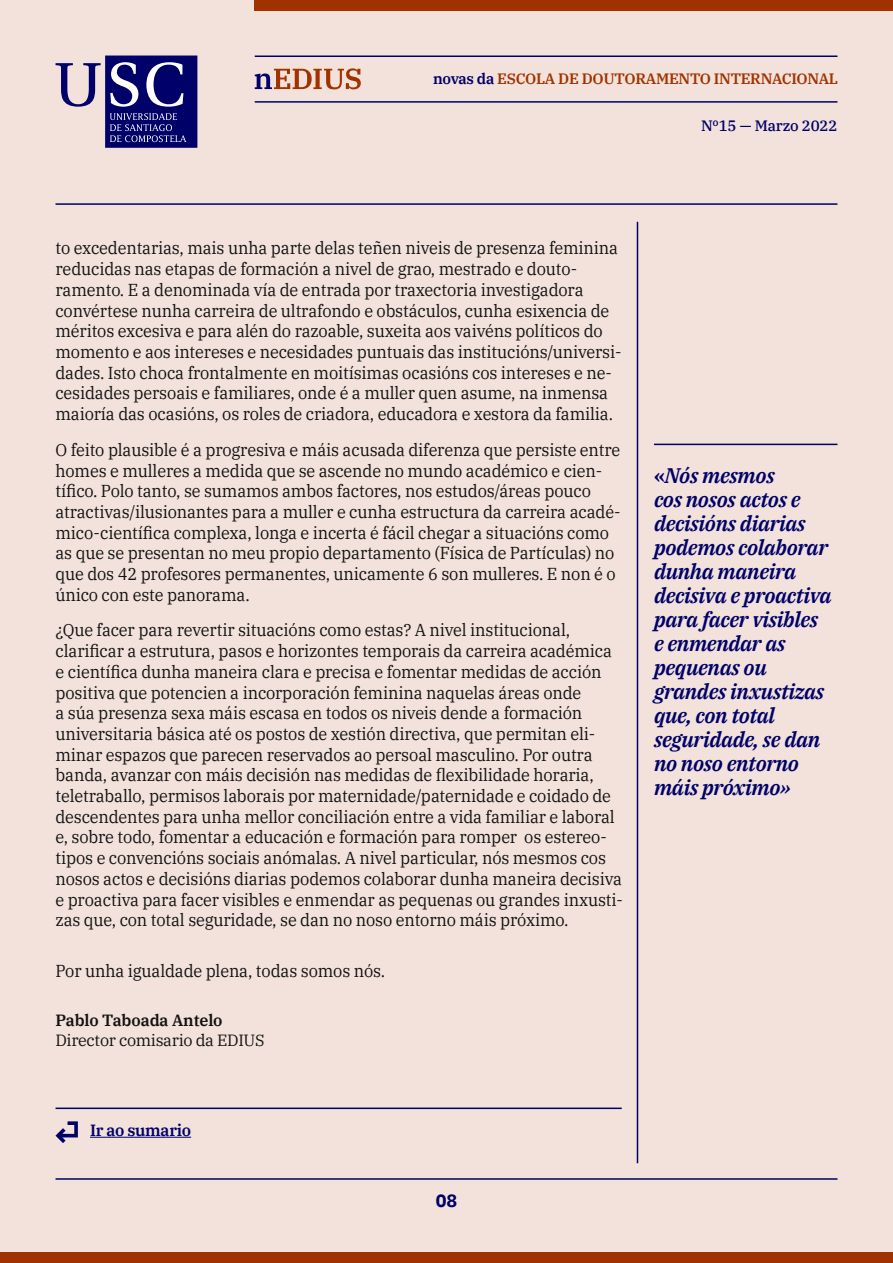
<style>
.page{position:relative;width:893px;height:1263px;background:#f2e2db}
.page>*{position:absolute;margin:0;border:0;box-sizing:border-box;transform-origin:0 0}
.t1{font:italic 600 21px/24px "IBM Plex Serif";letter-spacing:-.02em;color:#000069}
.t2{font:700 18px "IBM Plex Sans";color:#000069}
.t3{font:17.25px/20.7px "IBM Plex Serif";letter-spacing:-.01em;color:#121212;scale:.95 1}
.t4{font:16.2px "IBM Plex Serif";letter-spacing:-.02em;color:#121212}
.t5{font:600 16.2px "IBM Plex Serif";letter-spacing:-.01em;color:#121212}
.t6{font:600 16.2px "IBM Plex Serif";letter-spacing:-.02em;color:#000069}
.t7{font:600 15px "IBM Plex Serif";letter-spacing:-.02em;color:#a13300}
.t8{font:500 15px "IBM Plex Serif";letter-spacing:-.01em;color:#000069}
.s1{color:#000069}
.s2{font-style:normal}
</style>
<div class="page">
<svg style="left:56px;top:56px;width:141px;height:92px"></svg>
<hr style="left:255px;top:56px;width:582px;height:1px;background:#000069">
<hr style="left:255px;top:101px;width:582px;height:2px;background:#000069">
<div style="left:255px;top:0;width:638px;height:10px;background:#a03200"></div>
<div style="left:0;top:1252px;width:893px;height:11px;background:#a03200"></div>
<hr style="left:56px;top:1178px;width:781px;height:2px;background:#000069">
<hr style="left:90px;top:1137px;width:101px;height:1px;background:#000069">
<hr style="left:56px;top:1107px;width:566px;height:2px;background:#000069">
<svg style="left:56px;top:1121px;width:22px;height:22px"></svg>
<svg style="left:255px;top:68px;width:106px;height:21px"></svg>
<hr style="left:56px;top:203px;width:781px;height:2px;background:#000069">
<hr style="left:637px;top:222px;width:1px;height:941px;background:#000069">
<hr style="left:654px;top:444px;width:183px;height:1px;background:#000069">
<p class="t7" style="left:433px;top:67px;width:407px"><span class="s1">novas da</span> ESCOLA DE DOUTORAMENTO INTERNACIONAL</p>
<p class="t8" style="left:701px;top:114px;width:138px">Nº15 — Marzo 2022</p>
<p class="t3" style="left:56px;top:237px;width:597px">to excedentarias, mais unha parte delas teñen niveis de presenza feminina reducidas nas etapas de formación a nivel de grao, mestrado e douto&shy;ramento. E a denominada vía de entrada por traxectoria investigadora convértese nunha carreira de ultrafondo e obstáculos, cunha esixencia de méritos excesiva e para alén do razoable, suxeita aos vaivéns políticos do momento e aos intereses e necesidades puntuais das institucións/universi&shy;dades. Isto choca frontalmente en moitísimas ocasións cos intereses e ne&shy;cesidades persoais e familiares, onde é a muller quen asume, na inmensa maioría das ocasións, os roles de criadora, educadora e xestora da familia.</p>
<p class="t3" style="left:56px;top:438px;width:596px">O feito plausible é a progresiva e máis acusada diferenza que persiste entre homes e mulleres a medida que se ascende no mundo académico e cien&shy;tífico. Polo tanto, se sumamos ambos factores, nos estudos/áreas pouco atractivas/ilusionantes para a muller e cunha estructura da carreira acadé&shy;mico-científica complexa, longa e incerta é fácil chegar a situacións como as que se presentan no meu propio departamento (Física de Partículas) no que dos 42 profesores permanentes, unicamente 6 son mulleres. E non é o único con este panorama.</p>
<p class="t3" style="left:56px;top:618px;width:599px">¿Que facer para revertir situacións como estas? A nivel institucional, clarificar a estrutura, pasos e horizontes temporais da carreira académica e científica dunha maneira clara e precisa e fomentar medidas de acción positiva que potencien a incorporación feminina naquelas áreas onde<br>a súa presenza sexa máis escasa en todos os niveis dende a formación universitaria básica até os postos de xestión directiva, que permitan eli&shy;minar espazos que parecen reservados ao persoal masculino. Por outra banda, avanzar con máis decisión nas medidas de flexibilidade horaria, teletraballo, permisos laborais por maternidade/paternidade e coidado de descendentes para unha mellor conciliación entre a vida familiar e laboral e, sobre todo, fomentar a educación e formación para romper os estereo&shy;tipos e convencións sociais anómalas. A nivel particular, nós mesmos cos nosos actos e decisións diarias podemos colaborar dunha maneira decisiva e proactiva para facer visibles e enmendar as pequenas ou grandes inxusti&shy;zas que, con total seguridade, se dan no noso entorno máis próximo.</p>
<p class="t3" style="left:56px;top:959px;width:348px">Por unha igualdade plena, todas somos nós.</p>
<p class="t5" style="left:56px;top:1008px;width:169px">Pablo Taboada Antelo</p>
<p class="t4" style="left:56px;top:1028px;width:211px">Director comisario da EDIUS</p>
<p class="t1" style="left:654px;top:462px;width:179px"><span class="s2">«</span>Nós mesmos<br>cos nosos actos e decisións diarias podemos colaborar dunha maneira decisiva e proactiva para facer visibles e enmendar as pequenas ou grandes inxustizas que, con total seguridade, se dan no noso entorno máis próximo»</p>
<p class="t6" style="left:90px;top:1118px;width:103px">Ir ao sumario</p>
<p class="t2" style="left:436px;top:1186px;width:23px">08</p>
</div>
